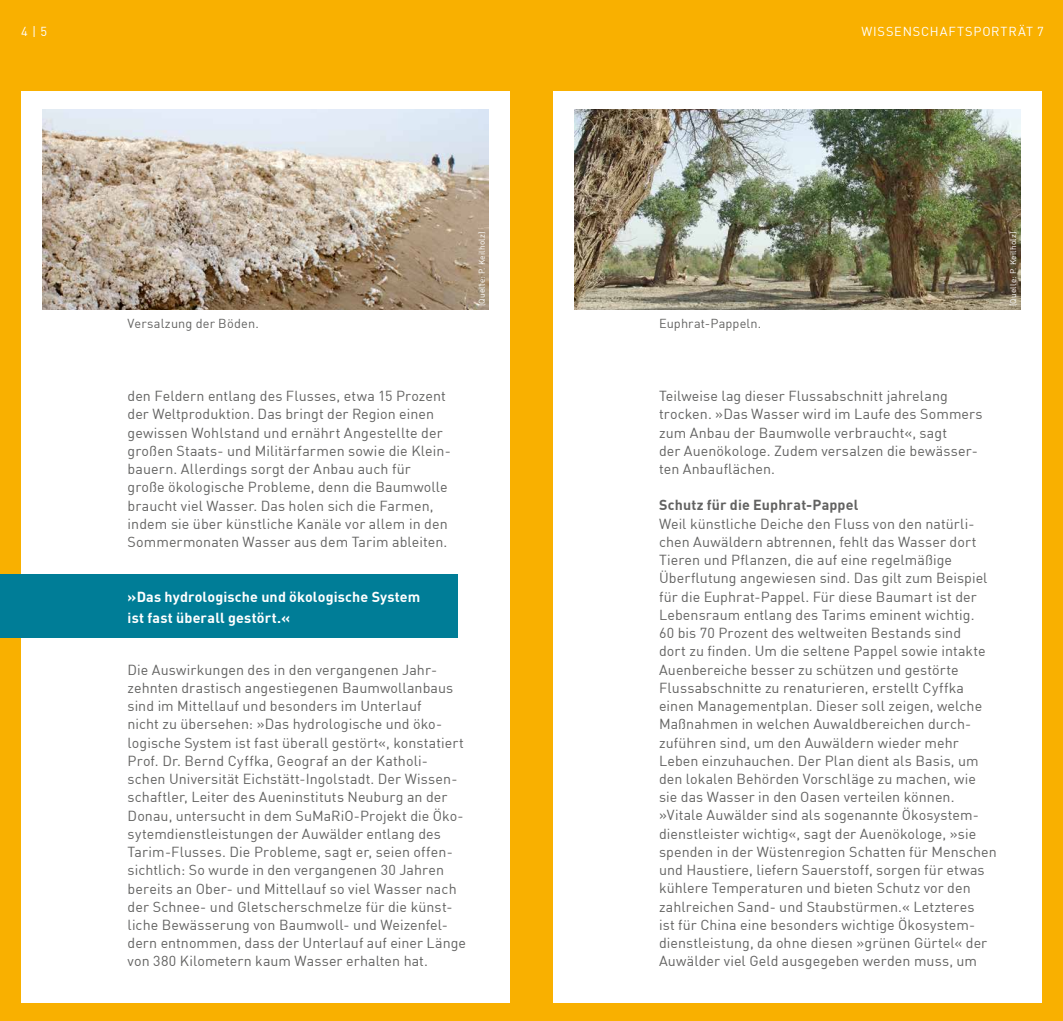
<style>
.page{position:relative;width:1063px;height:1021px;background:#fff}
.page>*{position:absolute;margin:0;border:0;box-sizing:border-box;transform-origin:0 0}
.t1{font:14.25px/18.3px "DIN";letter-spacing:.005em;color:#626261}
.t2{font:700 14.25px/21px "DIN";letter-spacing:.015em;color:#fff}
.t3{font:700 14.25px "DIN";letter-spacing:.01em;color:#626261}
.t4{font:12.75px "DIN";letter-spacing:.01em;color:#626261}
.t5{font:12.75px "DIN";letter-spacing:.07em;color:#fff}
.t6{font:8.25px "DIN";letter-spacing:.025em;color:#fff}
</style>
<div class="page">
<div style="left:531px;top:0;width:532px;height:1020px;background:#f9b000"></div>
<div style="left:0;top:0;width:531px;height:1020px;background:#f9b000"></div>
<div style="left:21px;top:91px;width:489px;height:911px;background:#fff"></div>
<div style="left:553px;top:91px;width:489px;height:911px;background:#fff"></div>
<img style="left:574px;top:109px;width:446px;height:201px">
<img style="left:43px;top:109px;width:446px;height:201px">
<div style="left:0;top:574px;width:457px;height:64px;background:#007d97"></div>
<p class="t5" style="left:21px;top:24px;width:27px">4 | 5</p>
<p class="t4" style="left:128px;top:315px;width:133px">Versalzung der Böden.</p>
<p class="t6" style="left:477px;top:306px;width:76px;rotate:-90deg">(Quelle: P. Keilholz)</p>
<p class="t1" style="left:128px;top:386px;width:325px">den Feldern entlang des Flusses, etwa 15 Prozent der Weltproduktion. Das bringt der Region einen gewissen Wohlstand und ernährt Angestellte der großen Staats- und Militärfarmen sowie die Klein&shy;bauern. Allerdings sorgt der Anbau auch für große ökologische Probleme, denn die Baumwolle braucht viel Wasser. Das holen sich die Farmen, indem sie über künstliche Kanäle vor allem in den Sommermonaten Wasser aus dem Tarim ableiten.</p>
<p class="t2" style="left:128px;top:585px;width:294px">»Das hydrologische und ökologische System ist fast überall gestört.«</p>
<p class="t1" style="left:128px;top:660px;width:340px">Die Auswirkungen des in den vergangenen Jahr&shy;zehnten drastisch angestiegenen Baumwollanbaus sind im Mittellauf und besonders im Unterlauf<br>nicht zu übersehen: »Das hydrologische und öko&shy;logische System ist fast überall gestört«, konstatiert Prof. D r. Bernd Cyffka, Geograf an der Katholi&shy;schen Universität Eichstätt-I ngolstadt. Der Wissen&shy;schaftler, Leiter des Aueninstituts Neuburg an der Donau, untersucht in dem SuMaRiO-Projekt die Öko&shy;sytemdienstleistungen der Auwälder entlang des Tarim-Flusses. Die Probleme, sagt er, seien offen&shy;sichtlich: So wurde in den vergangenen 30 Jahren bereits an Ober- und Mittellauf so viel Wasser nach der Schnee- und Gletscherschmelze für die künst&shy;liche Bewässerung von Baumwoll- und Weizenfel&shy;dern entnommen, dass der Unterlauf auf einer Länge von 380 Kilometern kaum Wasser erhalten hat.</p>
<p class="t5" style="left:861px;top:24px;width:184px">Wissenschaftsporträt 7</p>
<p class="t4" style="left:659px;top:315px;width:104px">Euphrat-Pappeln.</p>
<p class="t6" style="left:1008px;top:306px;width:76px;rotate:-90deg">(Quelle: P. Keilholz)</p>
<p class="t1" style="left:659px;top:386px;width:325px">Teilweise lag dieser Flussabschnitt jahrelang trocken. »Das Wasser wird im Laufe des Sommers zum Anbau der Baumwolle verbraucht«, sagt<br>der Auenökologe. Zudem versalzen die bewässer&shy;ten Anbauflächen.</p>
<p class="t3" style="left:659px;top:496px;width:201px">Schutz für die Euphrat-Pappel</p>
<p class="t1" style="left:659px;top:514px;width:339px">Weil künstliche Deiche den Fluss von den natürli&shy;chen Auwäldern abtrennen, fehlt das Wasser dort Tieren und Pflanzen, die auf eine regelmäßige Überflutung angewiesen sind. Das gilt zum Beispiel für die Euphrat-Pappel. Für diese Baumart ist der Lebensraum entlang des Tarims eminent wichtig.<br>60 bis 70 Prozent des weltweiten Bestands sind<br>dort zu finden. Um die seltene Pappel sowie intakte Auenbereiche besser zu schützen und gestörte Flussabschnitte zu renaturieren, erstellt Cyffka einen Managementplan. Dieser soll zeigen, welche Maßnahmen in welchen Auwaldbereichen durch&shy;zuführen sind, um den Auwäldern wieder mehr Leben einzuhauchen. Der Plan dient als Basis, um den lokalen Behörden Vorschläge zu machen, wie sie das Wasser in den Oasen verteilen können. »Vitale Auwälder sind als sogenannte Ökosystem&shy;dienstleister wichtig«, sagt der Auenökologe, »sie spenden in der Wüstenregion Schatten für Menschen und Haustiere, liefern Sauerstoff, sorgen für etwas kühlere Temperaturen und bieten Schutz vor den zahlreichen Sand- und Staubstürmen.« Letzteres<br>ist für China eine besonders wichtige Ökosystem&shy;dienstleistung, da ohne diesen »grünen Gürtel« der Auwälder viel Geld ausgegeben werden muss, um</p>
</div>
